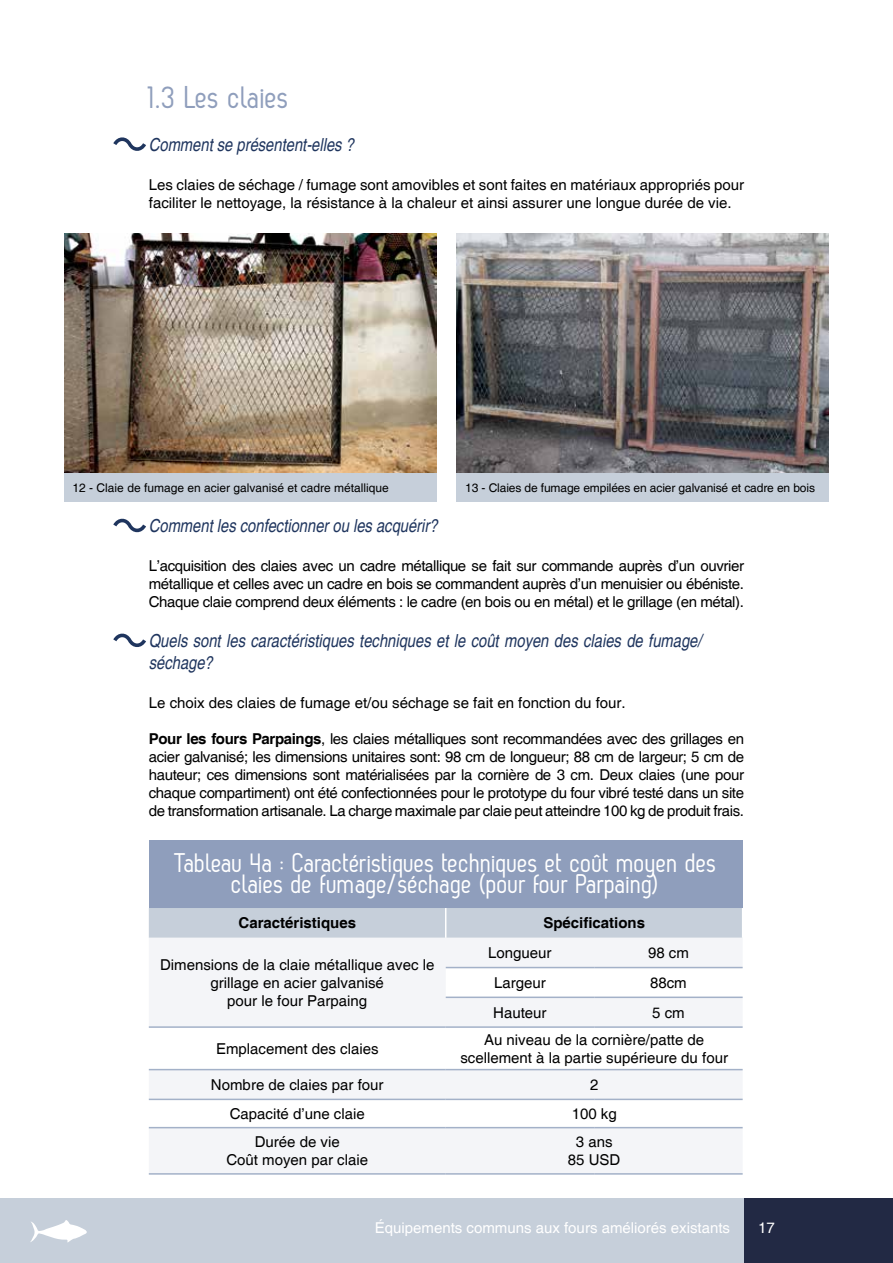
<style>
.page{position:relative;width:893px;height:1263px;background:#fff}
.page>*{position:absolute;margin:0;border:0;box-sizing:border-box;transform-origin:0 0}
.t1{font:31.5px "Zag";letter-spacing:-.02em;color:#8f9ebc}
.t2{font:27px/21px "Zag";color:#fff;text-align:center}
.t3{font:italic condensed 18px/21.6px "Helvetica";color:#1f355e}
.t4{font:15px/18px "Helvetica";color:#000;text-align:center}
.t5{font:15px "Helvetica";color:#fff}
.t6{font:700 15px "Helvetica";color:#000}
.t7{font:12px "Helvetica";letter-spacing:-.01em;color:#000}
.s1{font-weight:700}
</style>
<div class="page">
<div style="left:0;top:1199px;width:893px;height:64px;background:#c6cfda"></div>
<svg style="left:30px;top:1220px;width:57px;height:22px"></svg>
<div style="left:744px;top:1199px;width:149px;height:64px;background:#222944"></div>
<svg style="left:113px;top:138px;width:33px;height:13px"></svg>
<svg style="left:113px;top:519px;width:33px;height:14px"></svg>
<svg style="left:113px;top:634px;width:33px;height:13px"></svg>
<div style="left:149px;top:840px;width:594px;height:68px;background:#8f9ebc"></div>
<div style="left:149px;top:908px;width:593px;height:30px;background:#c6cfda"></div>
<svg style="left:149px;top:938px;width:594px;height:235px;fill:#f4f5f8"></svg>
<hr style="left:445px;top:908px;width:1px;height:30px;background:#fff">
<hr style="left:446px;top:967px;width:148px;height:1px;background:#a3b1c8">
<hr style="left:594px;top:967px;width:149px;height:1px;background:#a3b1c8">
<hr style="left:446px;top:996px;width:148px;height:2px;background:#a3b1c8">
<hr style="left:594px;top:996px;width:149px;height:2px;background:#a3b1c8">
<hr style="left:149px;top:1026px;width:297px;height:2px;background:#a3b1c8">
<hr style="left:446px;top:1026px;width:148px;height:2px;background:#a3b1c8">
<hr style="left:594px;top:1026px;width:149px;height:2px;background:#a3b1c8">
<hr style="left:149px;top:1069px;width:297px;height:1px;background:#a3b1c8">
<hr style="left:446px;top:1069px;width:148px;height:1px;background:#a3b1c8">
<hr style="left:594px;top:1069px;width:149px;height:1px;background:#a3b1c8">
<hr style="left:149px;top:1098px;width:297px;height:2px;background:#a3b1c8">
<hr style="left:446px;top:1098px;width:148px;height:2px;background:#a3b1c8">
<hr style="left:594px;top:1098px;width:149px;height:2px;background:#a3b1c8">
<hr style="left:149px;top:1127px;width:297px;height:1px;background:#a3b1c8">
<hr style="left:446px;top:1127px;width:148px;height:1px;background:#a3b1c8">
<hr style="left:594px;top:1127px;width:149px;height:1px;background:#a3b1c8">
<hr style="left:149px;top:1173px;width:297px;height:2px;background:#a3b1c8">
<hr style="left:446px;top:1173px;width:148px;height:2px;background:#a3b1c8">
<hr style="left:594px;top:1173px;width:149px;height:2px;background:#a3b1c8">
<img style="left:64px;top:233px;width:372px;height:240px">
<img style="left:457px;top:233px;width:372px;height:240px">
<div style="left:64px;top:473px;width:372px;height:29px;background:#c6cfda"></div>
<div style="left:457px;top:473px;width:372px;height:29px;background:#c6cfda"></div>
<h1 class="t1" style="left:149px;top:80px;width:142px">1.3 Les claies</h1>
<p class="t3" style="left:149px;top:134px;width:207px">Comment se présentent-elles ?</p>
<p class="t4" style="left:149px;top:176px;width:597px;text-align:left">Les claies de séchage / fumage sont amovibles et sont faites en matériaux appropriés pour faciliter le nettoyage, la résistance à la chaleur et ainsi assurer une longue durée de vie.</p>
<p class="t7" style="left:73px;top:481px;width:318px">12 - Claie de fumage en acier galvanisé et cadre métallique</p>
<p class="t7" style="left:465px;top:481px;width:351px">13 - Claies de fumage empilées en acier galvanisé et cadre en bois</p>
<p class="t3" style="left:149px;top:515px;width:290px">Comment les confectionner ou les acquérir?</p>
<p class="t4" style="left:149px;top:558px;width:597px;text-align:justify">L’acquisition des claies avec un cadre métallique se fait sur commande auprès d’un ouvrier métallique et celles avec un cadre en bois se commandent auprès d’un menuisier ou ébéniste.<br>Chaque claie comprend deux éléments : le cadre (en bois ou en métal) et le grillage (en métal).</p>
<p class="t3" style="left:149px;top:630px;width:554px">Quels sont les caractéristiques techniques et le coût moyen des claies de fumage/ séchage?</p>
<p class="t4" style="left:149px;top:694px;width:478px">Le choix des claies de fumage et/ou séchage se fait en fonction du four.</p>
<p class="t4" style="left:149px;top:730px;width:597px;text-align:justify"><span class="s1">Pour les fours Parpaings</span>, les claies métalliques sont recommandées avec des grillages en acier galvanisé; les dimensions unitaires sont: 98 cm de longueur; 88 cm de largeur; 5 cm de hauteur; ces dimensions sont matérialisées par la cornière de 3 cm. Deux claies (une pour chaque compartiment) ont été confectionnées pour le prototype du four vibré testé dans un site de transformation artisanale. La charge maximale par claie peut atteindre 100 kg de produit frais.</p>
<h2 class="t2" style="left:174px;top:853px;width:544px">Tableau 4a : Caractéristiques techniques et coût moyen des claies de fumage/séchage (pour four Parpaing)</h2>
<p class="t6" style="left:238px;top:913px;width:119px">Caractéristiques</p>
<p class="t6" style="left:543px;top:913px;width:103px">Spécifications</p>
<p class="t4" style="left:160px;top:956px;width:276px">Dimensions de la claie métallique avec le grillage en acier galvanisé<br>pour le four Parpaing</p>
<p class="t4" style="left:488px;top:944px;width:65px">Longueur</p>
<p class="t4" style="left:648px;top:944px;width:42px">98 cm</p>
<p class="t4" style="left:494px;top:974px;width:53px">Largeur</p>
<p class="t4" style="left:650px;top:974px;width:38px">88cm</p>
<p class="t4" style="left:493px;top:1004px;width:55px">Hauteur</p>
<p class="t4" style="left:652px;top:1004px;width:34px">5 cm</p>
<p class="t4" style="left:216px;top:1040px;width:164px">Emplacement des claies</p>
<p class="t4" style="left:460px;top:1031px;width:269px">Au niveau de la cornière/patte de scellement à la partie supérieure du four</p>
<p class="t4" style="left:211px;top:1076px;width:174px">Nombre de claies par four</p>
<p class="t4" style="left:590px;top:1076px;width:10px">2</p>
<p class="t4" style="left:230px;top:1105px;width:137px">Capacité d’une claie</p>
<p class="t4" style="left:572px;top:1105px;width:47px">100 kg</p>
<p class="t4" style="left:226px;top:1134px;width:143px">Durée de vie<br>Coût moyen par claie</p>
<p class="t4" style="left:568px;top:1134px;width:54px">3 ans<br>85 USD</p>
<p class="t5" style="left:375px;top:1219px;width:357px">Équipements communs aux fours améliorés existants</p>
<p class="t5" style="left:758px;top:1219px;width:18px">17</p>
</div>
